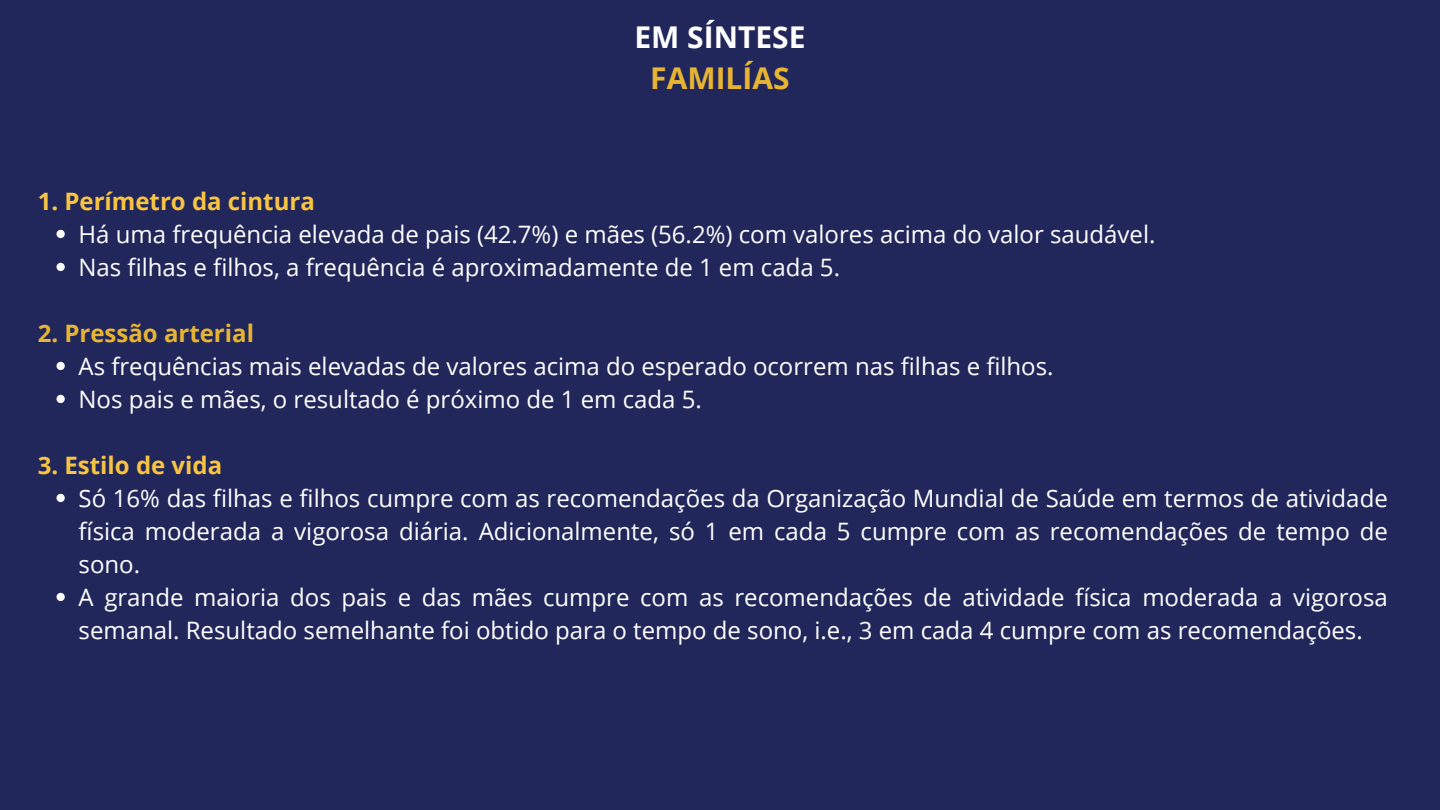
<style>
.page{position:relative;width:1440px;height:810px;background:#22275b}
.page>*{position:absolute;margin:0;border:0;box-sizing:border-box;transform-origin:0 0}
.t1{font:700 30px/41.2px "Open Sans";color:#fff;text-align:center}
.t2{font:24px/33px "Open Sans";color:#fff;text-align:justify}
.t3{font:700 24px "Open Sans";color:#f9c441}
.t4{font:700 24px "Open Sans";color:#e7b532}
.s1{color:#e7b532}
</style>
<div class="page">
<svg style="left:57px;top:230px;width:8px;height:8px"></svg>
<svg style="left:57px;top:263px;width:8px;height:8px"></svg>
<svg style="left:57px;top:362px;width:8px;height:8px"></svg>
<svg style="left:57px;top:395px;width:8px;height:8px"></svg>
<svg style="left:57px;top:494px;width:8px;height:8px"></svg>
<svg style="left:57px;top:593px;width:8px;height:8px"></svg>
<h1 class="t1" style="left:634px;top:16px;width:173px">EM SÍNTESE<br><span class="s1">FAMILÍAS</span></h1>
<h2 class="t3" style="left:38px;top:184px;width:279px">1. Perímetro da cintura</h2>
<p class="t2" style="left:79px;top:217px;width:1078px">Há uma frequência elevada de pais (42.7%) e mães (56.2%) com valores acima do valor saudável.</p>
<p class="t2" style="left:79px;top:250px;width:763px">Nas filhas e filhos, a frequência é aproximadamente de 1 em cada 5.</p>
<h2 class="t4" style="left:38px;top:316px;width:218px">2. Pressão arterial</h2>
<p class="t2" style="left:79px;top:349px;width:977px">As frequências mais elevadas de valores acima do esperado ocorrem nas filhas e filhos.</p>
<p class="t2" style="left:79px;top:382px;width:625px">Nos pais e mães, o resultado é próximo de 1 em cada 5.</p>
<h2 class="t3" style="left:38px;top:448px;width:186px">3. Estilo de vida</h2>
<p class="t2" style="left:79px;top:481px;width:1311px">Só 16% das filhas e filhos cumpre com as recomendações da Organização Mundial de Saúde em termos de atividade física moderada a vigorosa diária. Adicionalmente, só 1 em cada 5 cumpre com as recomendações de tempo de sono.</p>
<p class="t2" style="left:79px;top:580px;width:1311px">A grande maioria dos pais e das mães cumpre com as recomendações de atividade física moderada a vigorosa semanal. Resultado semelhante foi obtido para o tempo de sono, i.e., 3 em cada 4 cumpre com as recomendações.</p>
</div>
